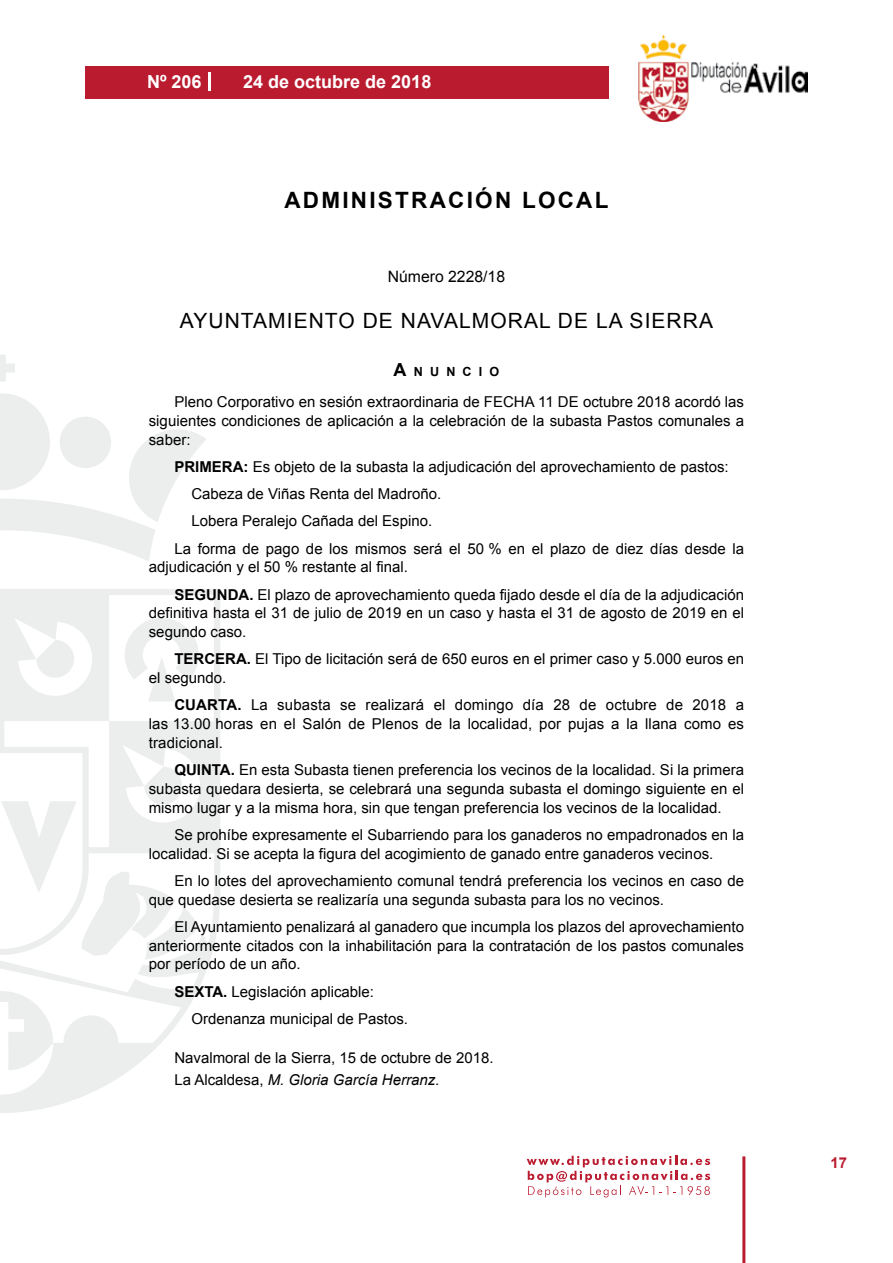
<style>
.page{position:relative;width:893px;height:1263px;background:#fff}
.page>*{position:absolute;margin:0;border:0;box-sizing:border-box;transform-origin:0 0}
.t1{font:700 22.5px "Arial";letter-spacing:.1em;color:#000}
.t2{font:21px "Arial";letter-spacing:.05em;color:#000}
.t3{font:700 18px "Arial";color:#fff}
.t4{font:15.75px "Arial";color:#000}
.t5{font:15px/18.8px "Arial";color:#000}
.t6{font:700 15px "Arial";color:#ba1b2f}
.t7{font:700 12.6px "Arial";letter-spacing:.57em;color:#000}
.s1{font-size:18px}
.s2{font-weight:700}
.s3{font-style:italic}
</style>
<div class="page">
<svg style="left:527px;top:1156px;width:183px;height:41px"></svg>
<div style="left:85px;top:66px;width:523px;height:33px;background:#ba1b2f"></div>
<img style="left:638px;top:36px;width:170px;height:86px">
<hr style="left:742px;top:1156px;width:3px;height:107px;background:#ba1b2f">
<svg style="left:208px;top:72px;width:2px;height:18px"></svg>
<svg style="left:0;top:355px;width:15px;height:27px"></svg>
<svg style="left:0;top:393px;width:206px;height:168px"></svg>
<svg style="left:0;top:589px;width:220px;height:524px"></svg>
<svg style="left:36px;top:640px;width:40px;height:40px"></svg>
<svg style="left:125px;top:618px;width:74px;height:83px"></svg>
<svg style="left:0;top:991px;width:53px;height:79px"></svg>
<svg style="left:1px;top:767px;width:198px;height:192px"></svg>
<p class="t3" style="left:147px;top:69px;width:56px">Nº 206</p>
<p class="t3" style="left:243px;top:69px;width:190px">24 de octubre de 2018</p>
<h1 class="t1" style="left:284px;top:185px;width:325px">ADMINISTRACIÓN LOCAL</h1>
<p class="t4" style="left:388px;top:266px;width:119px">Número 2228/18</p>
<h2 class="t2" style="left:180px;top:307px;width:535px">AYUNTAMIENTO DE NAVALMORAL DE LA SIERRA</h2>
<p class="t7" style="left:394px;top:363px;width:107px"><span class="s1">A</span>NUNCIO</p>
<p class="t5" style="left:149px;top:392px;width:597px;text-align:justify;text-indent:26px">Pleno Corporativo en sesión extraordinaria de FECHA 11 DE octubre 2018 acordó las siguientes condiciones de aplicación a la celebración de la subasta Pastos comunales a saber:</p>
<p class="t5" style="left:174px;top:457px;width:556px"><span class="s2">PRIMERA:</span> Es objeto de la subasta la adjudicación del aprovechamiento de pastos:</p>
<p class="t5" style="left:191px;top:485px;width:251px">Cabeza de Viñas Renta del Madroño.</p>
<p class="t5" style="left:191px;top:512px;width:242px">Lobera Peralejo Cañada del Espino.</p>
<p class="t5" style="left:174px;top:539px;width:571px">La forma de pago de los mismos será el 50 % en el plazo de diez días desde la</p>
<p class="t5" style="left:174px;top:553px;width:571px;line-height:27.3px;text-indent:-26px">adjudicación y el 50 % restante al final.<br><span class="s2">SEGUNDA.</span> El plazo de aprovechamiento queda fijado desde el día de la adjudicación</p>
<p class="t5" style="left:149px;top:604px;width:597px">definitiva hasta el 31 de julio de 2019 en un caso y hasta el 31 de agosto de 2019 en el segundo caso.</p>
<p class="t5" style="left:149px;top:650px;width:597px;text-indent:26px"><span class="s2">TERCERA.</span> El Tipo de licitación será de 650 euros en el primer caso y 5.000 euros en el segundo.</p>
<p class="t5" style="left:149px;top:696px;width:597px;text-align:justify;text-indent:26px"><span class="s2">CUARTA.</span> La subasta se realizará el domingo día 28 de octubre de 2018 a las 13.00 horas en el Salón de Plenos de la localidad, por pujas a la llana como es tradicional.</p>
<p class="t5" style="left:149px;top:761px;width:597px;text-align:justify;text-indent:26px"><span class="s2">QUINTA.</span> En esta Subasta tienen preferencia los vecinos de la localidad. Si la primera subasta quedara desierta, se celebrará una segunda subasta el domingo siguiente en el mismo lugar y a la misma hora, sin que tengan preferencia los vecinos de la localidad.</p>
<p class="t5" style="left:149px;top:825px;width:597px;text-indent:26px">Se prohíbe expresamente el Subarriendo para los ganaderos no empadronados en la localidad. Si se acepta la figura del acogimiento de ganado entre ganaderos vecinos.</p>
<p class="t5" style="left:149px;top:871px;width:597px;text-indent:26px">En lo lotes del aprovechamiento comunal tendrá preferencia los vecinos en caso de que quedase desierta se realizaría una segunda subasta para los no vecinos.</p>
<p class="t5" style="left:149px;top:917px;width:597px;text-align:justify;text-indent:26px">El Ayuntamiento penalizará al ganadero que incumpla los plazos del aprovechamiento anteriormente citados con la inhabilitación para la contratación de los pastos comunales por período de un año.</p>
<p class="t5" style="left:191px;top:978px;width:218px;line-height:27.3px;text-indent:-17px"><span class="s2">SEXTA.</span> Legislación aplicable:<br>Ordenanza municipal de Pastos.</p>
<p class="t5" style="left:174px;top:1047px;width:321px;line-height:22.2px">Navalmoral de la Sierra, 15 de octubre de 2018.<br>La Alcaldesa, <span class="s3">M. Gloria García Herranz</span>.</p>
<p class="t6" style="left:831px;top:1153px;width:18px">17</p>
</div>
